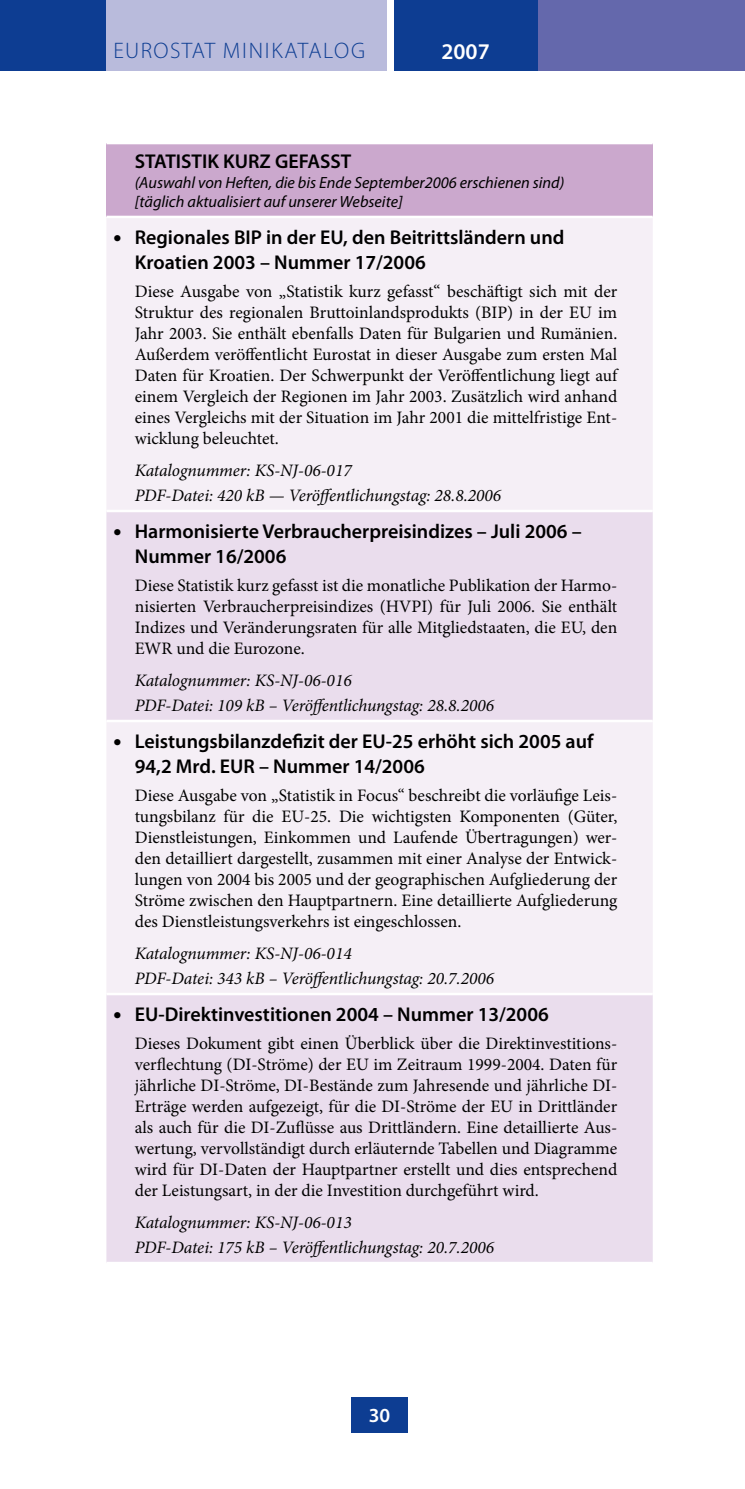
<style>
.page{position:relative;width:745px;height:1489px;background:#fff}
.page>*{position:absolute;margin:0;border:0;box-sizing:border-box;transform-origin:0 0}
.t1{font:300 22.5px "Myriad Pro";letter-spacing:.06em;color:#0d3d92}
.t2{font:600 22.5px "Myriad Pro";color:#fff}
.t3{font:600 20px/25px "Myriad Pro";color:#000}
.t4{font:600 20px "Myriad Pro";color:#fff}
.t5{font:17.5px/21px "Minion Pro";color:#000;text-align:justify}
.t6{font:italic 17.5px/25px "Minion Pro";letter-spacing:-.01em;color:#000}
.t7{font:italic 16.25px/19.5px "Myriad Pro";color:#000}
.s1{font-weight:700;font-stretch:semi-expanded;font-size:22.5px}
</style>
<div class="page">
<div style="left:0;top:0;width:388px;height:71px;background:#b9bbdc"></div>
<div style="left:537px;top:0;width:207px;height:71px;background:#6468ac"></div>
<div style="left:0;top:0;width:106px;height:71px;background:#0d3d92"></div>
<div style="left:387px;top:0;width:6px;height:71px;background:#fff"></div>
<div style="left:351px;top:1396px;width:56px;height:35px;background:#0d3d92"></div>
<div style="left:393px;top:0;width:144px;height:71px;background:#0d3d92"></div>
<hr style="left:744px;top:0;width:1px;height:71px;background:#6468ac">
<div style="left:106px;top:143px;width:546px;height:74px;background:#cba8cd"></div>
<div style="left:107px;top:218px;width:545px;height:291px;background:#f5eff6"></div>
<svg style="left:106px;top:512px;width:546px;height:749px;fill:#eadded"></svg>
<hr style="left:106px;top:142px;width:546px;height:2px;background:#fff">
<hr style="left:106px;top:216px;width:546px;height:2px;background:#fff">
<hr style="left:106px;top:719px;width:546px;height:3px;background:#fff">
<hr style="left:106px;top:992px;width:546px;height:3px;background:#fff">
<p class="t1" style="left:113px;top:37px;width:253px">EUROSTAT MiniKATALOG</p>
<p class="t2" style="left:441px;top:37px;width:50px">2007</p>
<p class="t3" style="left:135px;top:148px;width:218px">STATISTIK KURZ GEFASST</p>
<p class="t7" style="left:135px;top:172px;width:431px">(Auswahl von Heften, die bis Ende September2006 erschienen sind) [täglich aktualisiert auf unserer Webseite]</p>
<p class="t3" style="left:135px;top:224px;width:431px;text-indent:-21px"><span class="s1">•</span> Regionales BIP in der EU, den Beitrittsländern und<br>Kroatien 2003 – Nummer 17/2006</p>
<p class="t5" style="left:135px;top:281px;width:483px">Diese Ausgabe von „Statistik kurz gefasst“ beschäftigt sich mit der Struktur des regionalen Bruttoinlandsprodukts (BIP) in der EU im Jahr 2003. Sie enthält ebenfalls Daten für Bulgarien und Rumänien.<br>Außerdem veröffentlicht Eurostat in dieser Ausgabe zum ersten Mal Daten für Kroatien. Der Schwerpunkt der Veröffentlichung liegt auf einem Vergleich der Regionen im Jahr 2003. Zusätzlich wird anhand eines Vergleichs mit der Situation im Jahr 2001 die mittelfristige Ent&shy;wicklung beleuchtet.</p>
<p class="t6" style="left:135px;top:458px;width:368px">Katalognummer: KS-NJ-06-017<br>PDF-Datei: 420 kB — Veröffentlichungstag: 28.8.2006</p>
<p class="t3" style="left:135px;top:518px;width:448px;text-indent:-21px"><span class="s1">•</span> Harmonisierte Verbraucherpreisindizes – Juli 2006 –<br>Nummer 16/2006</p>
<p class="t5" style="left:135px;top:575px;width:483px">Diese Statistik kurz gefasst ist die monatliche Publikation der Harmo&shy;nisierten Verbraucherpreisindizes (HVPI) für Juli 2006. Sie enthält Indizes und Veränderungsraten für alle Mitgliedstaaten, die EU, den EWR und die Eurozone.</p>
<p class="t6" style="left:135px;top:668px;width:360px">Katalognummer: KS-NJ-06-016<br>PDF-Datei: 109 kB – Veröffentlichungstag: 28.8.2006</p>
<p class="t3" style="left:135px;top:728px;width:460px;text-indent:-21px"><span class="s1">•</span> Leistungsbilanzdefizit der EU-25 erhöht sich 2005 auf<br>94,2 Mrd. EUR – Nummer 14/2006</p>
<p class="t5" style="left:135px;top:784px;width:483px">Diese Ausgabe von „Statistik in Focus“ beschreibt die vorläufige Leis&shy;tungsbilanz für die EU-25. Die wichtigsten Komponenten (Güter, Dienstleistungen, Einkommen und Laufende Übertragungen) wer&shy;den detailliert dargestellt, zusammen mit einer Analyse der Entwick&shy;lungen von 2004 bis 2005 und der geographischen Aufgliederung der Ströme zwischen den Hauptpartnern. Eine detaillierte Aufgliederung des Dienstleistungsverkehrs ist eingeschlossen.</p>
<p class="t6" style="left:135px;top:940px;width:360px">Katalognummer: KS-NJ-06-014<br>PDF-Datei: 343 kB – Veröffentlichungstag: 20.7.2006</p>
<p class="t3" style="left:113px;top:1001px;width:435px"><span class="s1">•</span> EU-Direktinvestitionen 2004 – Nummer 13/2006</p>
<p class="t5" style="left:135px;top:1032px;width:483px">Dieses Dokument gibt einen Überblick über die Direktinvestitions&shy;verflechtung (DI-Ströme) der EU im Zeitraum 1999-2004. Daten für jährliche DI-Ströme, DI-Bestände zum Jahresende und jährliche DI-Erträge werden aufgezeigt, für die DI-Ströme der EU in Drittländer als auch für die DI-Zuflüsse aus Drittländern. Eine detaillierte Aus&shy;wertung, vervollständigt durch erläuternde Tabellen und Diagramme wird für DI-Daten der Hauptpartner erstellt und dies entsprechend der Leistungsart, in der die Investition durchgeführt wird.</p>
<p class="t6" style="left:135px;top:1209px;width:360px">Katalognummer: KS-NJ-06-013<br>PDF-Datei: 175 kB – Veröffentlichungstag: 20.7.2006</p>
<p class="t4" style="left:368px;top:1402px;width:23px">30</p>
</div>
